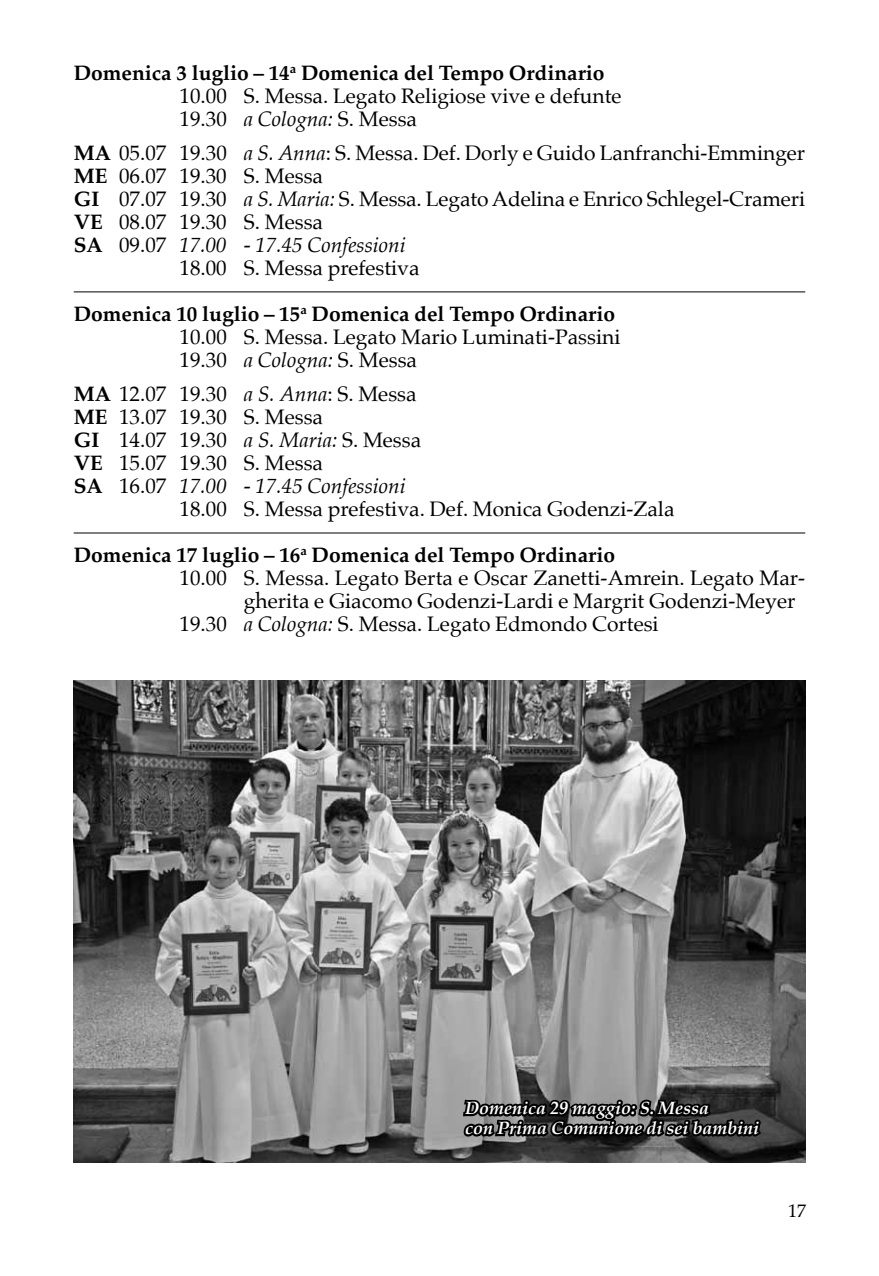
<style>
.page{position:relative;width:879px;height:1276px;background:#fff}
.page>*{position:absolute;margin:0;border:0;box-sizing:border-box;transform-origin:0 0}
.t1{font:21px/23px "Palatino";color:#000}
.t2{font:italic 21px "Palatino";color:#000}
.t3{font:700 21px "Palatino";color:#000}
.t4{font:italic 700 18px/20px "Palatino";color:#fff}
.t5{font:18px "Palatino";color:#000}
.s1{font-weight:700}
.s2{font-style:italic}
.s3{font-weight:700;font-style:normal}
.s4{font-style:normal}
</style>
<div class="page">
<hr style="left:74px;top:291px;width:731px;height:1px;background:#000">
<hr style="left:74px;top:532px;width:731px;height:1px;background:#000">
<img style="left:74px;top:680px;width:731px;height:482px">
<svg style="left:461px;top:1061px;width:303px;height:102px;background:#525252"></svg>
<p class="t1" style="left:180px;top:61px;width:443px;text-indent:-106px"><span class="s1">Domenica 3 luglio – 14</span><sup>a</sup> <span class="s1">Domenica del Tempo Ordinario<br></span>10.00 S. Messa. Legato Religiose vive e defunte<br>19.30 <span class="s2">a Cologna:</span> S. Messa</p>
<p class="t1" style="left:74px;top:141px;width:733px"><span class="s1">MA</span> 05.07 19.30 <span class="s2">a S. Anna</span>: S. Messa. Def. Dorly e Guido Lanfranchi-Emminger</p>
<p class="t1" style="left:74px;top:164px;width:251px"><span class="s1">ME</span> 06.07 19.30 S. Messa</p>
<p class="t1" style="left:74px;top:187px;width:733px"><span class="s1">GI</span> 07.07 19.30 <span class="s2">a S. Maria:</span> S. Messa. Legato Adelina e Enrico Schlegel-Crameri</p>
<p class="t1" style="left:74px;top:210px;width:251px"><span class="s1">VE</span> 08.07 19.30 S. Messa</p>
<p class="t2" style="left:74px;top:227px;width:333px"><span class="s3">SA</span> <span class="s4">09.07</span> 17.00 - 17.45 Confessioni</p>
<p class="t1" style="left:180px;top:256px;width:242px">18.00 S. Messa prefestiva</p>
<p class="t1" style="left:180px;top:302px;width:442px;text-indent:-106px"><span class="s1">Domenica 10 luglio – 15</span><sup>a</sup> <span class="s1">Domenica del Tempo Ordinario<br></span>10.00 S. Messa. Legato Mario Luminati-Passini<br>19.30 <span class="s2">a Cologna:</span> S. Messa</p>
<p class="t1" style="left:74px;top:382px;width:344px"><span class="s1">MA</span> 12.07 19.30 <span class="s2">a S. Anna</span>: S. Messa</p>
<p class="t1" style="left:74px;top:405px;width:251px"><span class="s1">ME</span> 13.07 19.30 S. Messa</p>
<p class="t1" style="left:74px;top:428px;width:349px"><span class="s1">GI</span> 14.07 19.30 <span class="s2">a S. Maria:</span> S. Messa</p>
<p class="t1" style="left:74px;top:451px;width:251px"><span class="s1">VE</span> 15.07 19.30 S. Messa</p>
<p class="t2" style="left:74px;top:468px;width:333px"><span class="s3">SA</span> <span class="s4">16.07</span> 17.00 - 17.45 Confessioni</p>
<p class="t1" style="left:180px;top:497px;width:496px">18.00 S. Messa prefestiva. Def. Monica Godenzi-Zala</p>
<p class="t3" style="left:74px;top:537px;width:543px">Domenica 17 luglio – 16<sup>a</sup> Domenica del Tempo Ordinario</p>
<p class="t1" style="left:180px;top:566px;width:627px">10.00 S. Messa. Legato Berta e Oscar Zanetti-Amrein. Legato Mar-</p>
<p class="t1" style="left:244px;top:589px;width:553px">gherita e Giacomo Godenzi-Lardi e Margrit Godenzi-Meyer</p>
<p class="t1" style="left:180px;top:612px;width:481px">19.30 <span class="s2">a Cologna:</span> S. Messa. Legato Edmondo Cortesi</p>
<p class="t4" style="left:465px;top:1098px;width:295px">Domenica 29 maggio: S. Messa<br>con Prima Comunione di sei bambini</p>
<p class="t5" style="left:788px;top:1196px;width:19px">17</p>
</div>
